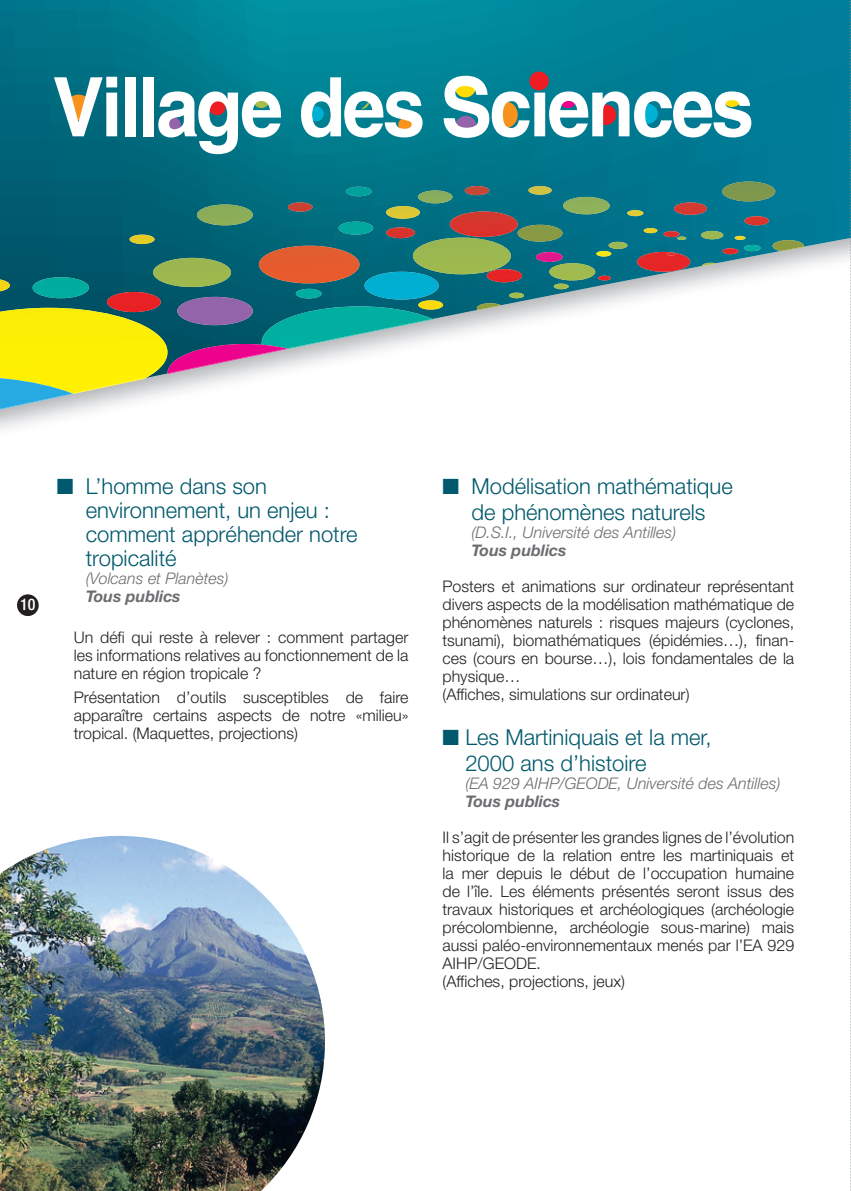
<style>
.page{position:relative;width:851px;height:1191px;background:#fff}
.page>*{position:absolute;margin:0;border:0;box-sizing:border-box;transform-origin:0 0}
.t1{font:700 82.2px "Helvetica";letter-spacing:-.04em;color:#fff;scale:.94 1}
.t2{font:300 22px/24px "Helvetica Neue";color:#00596c}
.t3{font:300 16px/18px "Helvetica Neue";color:#231f20;text-align:justify}
.t4{font:italic 300 16px "Helvetica Neue";color:#6c6d70}
.t5{font:italic 700 16px "Helvetica Neue";color:#6c6d70}
.t6{font:500 condensed 16px "Helvetica Neue";color:#fff}
</style>
<div class="page">
<div style="left:17px;top:594px;width:22px;height:22px;background:#231f20;border-radius:50%"></div>
<svg style="left:0;top:0;width:850px;height:378px;background:#2a8b9d"></svg>
<img style="left:73px;top:393px;width:73px;height:1px">
<img style="left:0;top:308px;width:167px;height:85px">
<img style="left:364px;top:272px;width:74px;height:27px">
<img style="left:413px;top:238px;width:98px;height:36px">
<img style="left:288px;top:319px;width:145px;height:30px">
<img style="left:261px;top:306px;width:171px;height:42px">
<img style="left:167px;top:348px;width:121px;height:26px">
<img style="left:167px;top:344px;width:120px;height:29px">
<img style="left:177px;top:297px;width:76px;height:28px">
<img style="left:288px;top:202px;width:24px;height:10px">
<img style="left:528px;top:186px;width:23px;height:9px">
<img style="left:643px;top:228px;width:14px;height:5px">
<img style="left:346px;top:187px;width:25px;height:9px">
<img style="left:464px;top:186px;width:25px;height:9px">
<img style="left:129px;top:235px;width:25px;height:9px">
<img style="left:418px;top:190px;width:34px;height:13px">
<img style="left:296px;top:289px;width:25px;height:9px">
<img style="left:744px;top:216px;width:24px;height:9px">
<img style="left:637px;top:252px;width:53px;height:20px">
<img style="left:509px;top:293px;width:15px;height:5px">
<svg style="left:734px;top:236px;width:11px;height:4px"></svg>
<img style="left:517px;top:225px;width:45px;height:17px">
<img style="left:608px;top:242px;width:19px;height:7px">
<svg style="left:677px;top:236px;width:9px;height:4px"></svg>
<img style="left:722px;top:181px;width:53px;height:20px">
<svg style="left:667px;top:253px;width:8px;height:2px"></svg>
<img style="left:700px;top:231px;width:23px;height:8px">
<img style="left:722px;top:248px;width:16px;height:6px">
<img style="left:627px;top:210px;width:16px;height:6px">
<img style="left:663px;top:231px;width:16px;height:6px">
<img style="left:743px;top:245px;width:17px;height:6px">
<img style="left:549px;top:263px;width:46px;height:17px">
<img style="left:701px;top:263px;width:14px;height:3px">
<svg style="left:598px;top:276px;width:12px;height:4px"></svg>
<img style="left:449px;top:211px;width:68px;height:26px">
<img style="left:563px;top:197px;width:46px;height:17px">
<img style="left:673px;top:202px;width:34px;height:13px">
<img style="left:386px;top:206px;width:34px;height:13px">
<img style="left:338px;top:222px;width:35px;height:13px">
<img style="left:153px;top:258px;width:78px;height:29px">
<svg style="left:0;top:279px;width:10px;height:12px"></svg>
<img style="left:33px;top:277px;width:56px;height:21px">
<img style="left:107px;top:292px;width:54px;height:20px">
<img style="left:536px;top:252px;width:26px;height:10px">
<img style="left:553px;top:284px;width:15px;height:5px">
<img style="left:596px;top:251px;width:15px;height:5px">
<img style="left:486px;top:269px;width:36px;height:13px">
<img style="left:772px;top:240px;width:31px;height:11px">
<img style="left:386px;top:227px;width:29px;height:11px">
<img style="left:476px;top:303px;width:25px;height:7px">
<img style="left:418px;top:300px;width:25px;height:10px">
<img style="left:197px;top:204px;width:56px;height:21px">
<img style="left:259px;top:246px;width:100px;height:37px">
<img style="left:72px;top:393px;width:1px;height:16px">
<img style="left:0;top:378px;width:72px;height:31px">
<img style="left:0;top:836px;width:325px;height:355px">
<div style="left:209px;top:99px;width:16px;height:16px;background:#ee1d23;border-radius:50%"></div>
<div style="left:65px;top:95px;width:27px;height:25px;background:#f7931d;border-radius:50%"></div>
<div style="left:166px;top:117px;width:15px;height:15px;background:#9563aa;border-radius:50%"></div>
<div style="left:253px;top:92px;width:17px;height:16px;background:#a5be4a;border-radius:50%"></div>
<div style="left:723px;top:93px;width:17px;height:14px;background:#ffdc01;border-radius:50%"></div>
<div style="left:308px;top:106px;width:16px;height:15px;background:#00b1d5;border-radius:50%"></div>
<div style="left:595px;top:105px;width:21px;height:20px;background:#ee1d23;border-radius:50%"></div>
<div style="left:559px;top:92px;width:17px;height:16px;background:#ed028c;border-radius:50%"></div>
<div style="left:493px;top:101px;width:24px;height:27px;background:#f7931d;border-radius:50%"></div>
<div style="left:455px;top:116px;width:21px;height:20px;background:#9563aa;border-radius:50%"></div>
<div style="left:454px;top:77px;width:22px;height:20px;background:#ffdc01;border-radius:50%"></div>
<div style="left:637px;top:104px;width:20px;height:20px;background:#00b1d5;border-radius:50%"></div>
<div style="left:398px;top:117px;width:16px;height:15px;background:#f7931d;border-radius:50%"></div>
<svg style="left:361px;top:101px;width:8px;height:8px"></svg>
<div style="left:529px;top:72px;width:19px;height:18px;background:#ee1d23;border-radius:50%"></div>
<svg style="left:850px;top:0;width:1px;height:1191px"></svg>
<h1 class="t1" style="left:52px;top:57px;width:748px">Village des Sciences</h1>
<p class="t6" style="left:20px;top:594px;width:17px">10</p>
<h2 class="t2" style="left:86px;top:473px;width:273px;text-indent:-29px">■ L’homme dans son environnement, un enjeu : comment appréhender notre tropicalité</h2>
<p class="t4" style="left:86px;top:568px;width:144px">(Volcans et Planètes)</p>
<p class="t5" style="left:86px;top:586px;width:96px">Tous publics</p>
<p class="t3" style="left:74px;top:628px;width:336px">Un défi qui reste à relever : comment partager les informations relatives au fonctionnement de la nature en région tropicale ?</p>
<p class="t3" style="left:74px;top:688px;width:336px">Présentation d’outils susceptibles de faire apparaître certains aspects de notre «milieu» tropical. (Maquettes, projections)</p>
<h2 class="t2" style="left:442px;top:472px;width:292px;line-height:26.4px;text-align:center">■ Modélisation mathématique de phénomènes naturels</h2>
<p class="t4" style="left:471px;top:523px;width:206px">(D.S.I., Université des Antilles)</p>
<p class="t5" style="left:471px;top:540px;width:96px">Tous publics</p>
<p class="t3" style="left:442px;top:577px;width:353px;text-align:left">Posters et animations sur ordinateur représentant divers aspects de la modélisation mathématique de phénomènes naturels : risques majeurs (cyclones, tsunami), biomathématiques (épidémies…), finan&shy;ces (cours en bourse…), lois fondamentales de la physique…<br>(Affiches, simulations sur ordinateur)</p>
<h2 class="t2" style="left:465px;top:723px;width:248px;line-height:26.4px;text-indent:-23px">■ Les Martiniquais et la mer,<br>2000 ans d’histoire</h2>
<p class="t4" style="left:465px;top:773px;width:317px">(EA 929 AIHP/GEODE, Université des Antilles)</p>
<p class="t5" style="left:465px;top:791px;width:96px">Tous publics</p>
<p class="t3" style="left:442px;top:828px;width:353px;text-align:left">Il s’agit de présenter les grandes lignes de l’évolution historique de la relation entre les martiniquais et la mer depuis le début de l’occupation humaine de l’île. Les éléments présentés seront issus des travaux historiques et archéologiques (archéologie précolombienne, archéologie sous-marine) mais aussi paléo-environnementaux menés par l’EA 929<br>AIHP/GEODE.<br>(Affiches, projections, jeux)</p>
</div>
